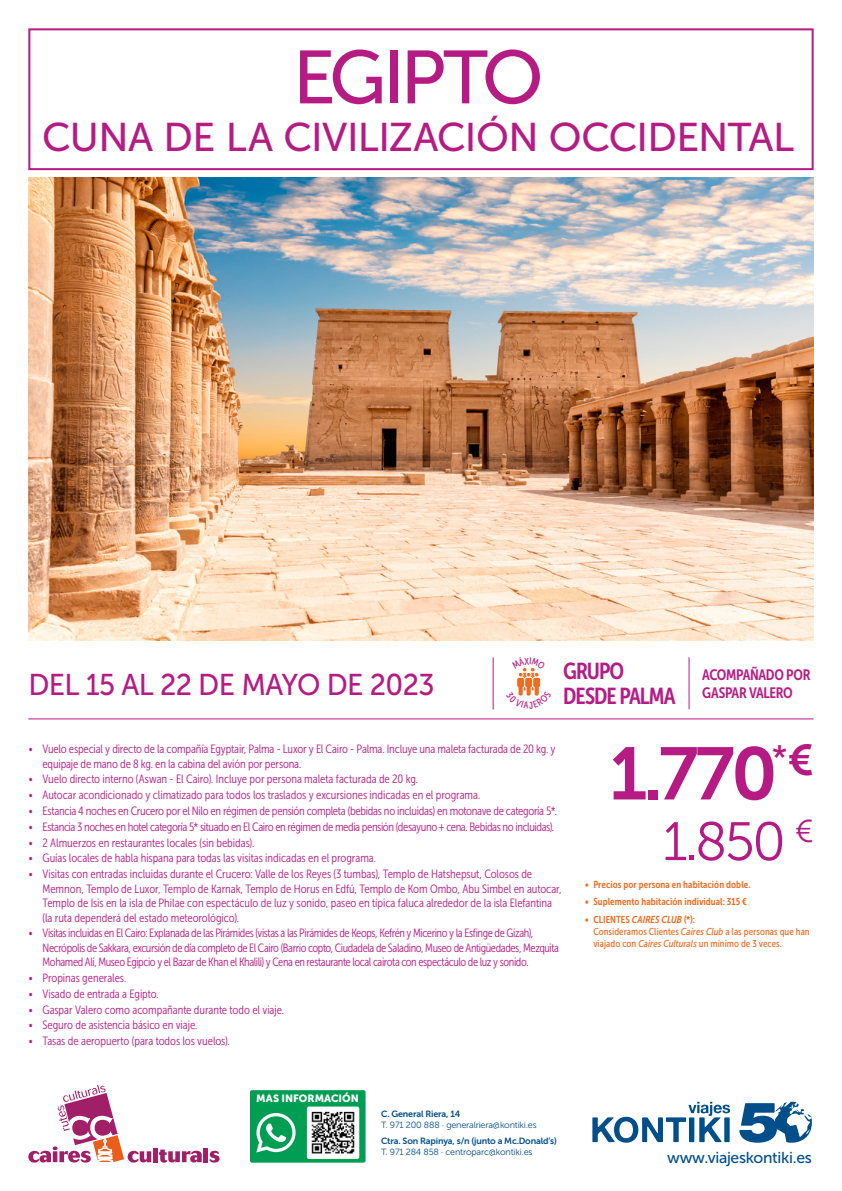
<style>
.page{position:relative;width:842px;height:1191px;background:#fff}
.page>*{position:absolute;margin:0;border:0;box-sizing:border-box;transform-origin:0 0}
.t1{font:75px "Museo Sans 500";letter-spacing:-.06em;color:#b51b82}
.t2{font:73.8px "Museo Sans 700";color:#b51b82}
.t3{font:54px "Museo Sans 300";color:#b51b82}
.t4{font:40px "Museo Sans 500";letter-spacing:-.015em;color:#b51b82}
.t5{font:33.7px "Museo Sans 500";color:#b51b82}
.t6{font:30px "Museo Sans 500";letter-spacing:-.02em;color:#b51b82;scale:.95 1}
.t7{font:23px/25px "Museo Sans Cond 700";letter-spacing:-.04em;color:#b51b82}
.t8{font:15.7px "Museo Sans 500";letter-spacing:-.02em;color:#004f8b}
.t9{font:15px/18px "Museo Sans Cond 700";letter-spacing:-.02em;color:#b51b82}
.t10{font:12px/14.4px "Museo Sans Cond 300";letter-spacing:-.01em;color:#b51b82}
.t11{font:12px/14.4px "Museo Sans Cond 300";letter-spacing:-.035em;color:#b51b82}
.t12{font:10.5px "Museo Sans 900";color:#fff}
.t13{font:10px "Museo Sans Cond 700";letter-spacing:.01em;color:#ed6c21}
.t14{font:10px/12px "Museo Sans Cond 500";letter-spacing:.005em;color:#ed6c21}
.t15{font:9px "Museo Sans 300";letter-spacing:-.02em;color:#004f8b}
.t16{font:9px "Museo Sans 700";letter-spacing:-.02em;color:#004f8b}
.s1{font-style:italic}
</style>
<div class="page">
<div style="left:153px;top:1148px;width:5px;height:14px;background:#a11f67"></div>
<svg style="left:159px;top:1149px;width:43px;height:13px"></svg>
<div style="left:203px;top:1148px;width:5px;height:14px;background:#a11f67"></div>
<svg style="left:209px;top:1150px;width:11px;height:12px"></svg>
<svg style="left:28px;top:1084px;width:123px;height:78px"></svg>
<div style="left:250px;top:1090px;width:116px;height:72px;background:#009e52;border-radius:2px"></div>
<img style="left:307px;top:1106px;width:52px;height:52px">
<svg style="left:256px;top:1113px;width:40px;height:39px"></svg>
<svg style="left:592px;top:1101px;width:138px;height:41px"></svg>
<svg style="left:739px;top:1101px;width:73px;height:41px"></svg>
<img style="left:28px;top:178px;width:786px;height:462px">
<div style="left:28px;top:28px;width:786px;height:142px;border:2px solid #b51b82"></div>
<hr style="left:28px;top:718px;width:786px;height:1px;background:#b51b82">
<hr style="left:493px;top:657px;width:1px;height:52px;background:#b51b82">
<hr style="left:688px;top:657px;width:1px;height:52px;background:#b51b82">
<svg style="left:516px;top:667px;width:25px;height:29px"></svg>
<h1 class="t1" style="left:293px;top:36px;width:252px">EGIPTO</h1>
<h3 class="t4" style="left:42px;top:116px;width:753px">CUNA DE LA CIVILIZACIÓN OCCIDENTAL</h3>
<h3 class="t6" style="left:28px;top:668px;width:429px">DEL 15 AL 22 DE MAYO DE 2023</h3>
<h3 class="t7" style="left:563px;top:659px;width:114px">GRUPO<br>DESDE PALMA</h3>
<p class="t9" style="left:702px;top:665px;width:110px">ACOMPAÑADO POR<br>GASPAR VALERO</p>
<p class="t10" style="left:43px;top:742px;width:515px;text-indent:-14px">• Vuelo especial y directo de la compañía Egyptair, Palma - Luxor y El Cairo - Palma. Incluye una maleta facturada de 20 kg. y equipaje de mano de 8 kg. en la cabina del avión por persona.</p>
<p class="t10" style="left:28px;top:772px;width:391px">• Vuelo directo interno (Aswan - El Cairo). Incluye por persona maleta facturada de 20 kg.</p>
<p class="t10" style="left:28px;top:788px;width:454px">• Autocar acondicionado y climatizado para todos los traslados y excursiones indicadas en el programa.</p>
<p class="t10" style="left:28px;top:803px;width:530px">• Estancia 4 noches en Crucero por el Nilo en régimen de pensión completa (bebidas no incluidas) en motonave de categoría 5*.</p>
<p class="t11" style="left:28px;top:819px;width:527px">• Estancia 3 noches en hotel categoría 5* situado en El Cairo en régimen de media pensión (desayuno + cena. Bebidas no incluidas).</p>
<p class="t10" style="left:28px;top:835px;width:227px">• 2 Almuerzos en restaurantes locales (sin bebidas).</p>
<p class="t10" style="left:28px;top:851px;width:349px">• Guías locales de habla hispana para todas las visitas indicadas en el programa.</p>
<p class="t10" style="left:43px;top:867px;width:521px;text-indent:-14px">• Visitas con entradas incluidas durante el Crucero: Valle de los Reyes (3 tumbas), Templo de Hatshepsut, Colosos de Memnon, Templo de Luxor, Templo de Karnak, Templo de Horus en Edfú, Templo de Kom Ombo, Abu Simbel en autocar, Templo de Isis en la isla de Philae con espectáculo de luz y sonido, paseo en típica faluca alrededor de la isla Elefantina (la ruta dependerá del estado meteorológico).</p>
<p class="t11" style="left:43px;top:926px;width:518px;text-indent:-14px">• Visitas incluidas en El Cairo: Explanada de las Pirámides (vistas a las Pirámides de Keops, Kefrén y Micerino y la Esfinge de Gizah),<br>Necrópolis de Sakkara, excursión de día completo de El Cairo (Barrio copto, Ciudadela de Saladino, Museo de Antigüedades, Mezquita<br>Mohamed Alí, Museo Egipcio y el Bazar de Khan el Khalili) y Cena en restaurante local cairota con espectáculo de luz y sonido.</p>
<p class="t10" style="left:28px;top:970px;width:100px">• Propinas generales.</p>
<p class="t10" style="left:28px;top:986px;width:132px">• Visado de entrada a Egipto.</p>
<p class="t10" style="left:28px;top:1002px;width:257px">• Gaspar Valero como acompañante durante todo el viaje.</p>
<p class="t10" style="left:28px;top:1018px;width:171px">• Seguro de asistencia básico en viaje.</p>
<p class="t10" style="left:28px;top:1034px;width:203px">• Tasas de aeropuerto (para todos los vuelos).</p>
<p class="t12" style="left:256px;top:1092px;width:104px">MAS INFORMACIÓN</p>
<h2 class="t2" style="left:610px;top:733px;width:205px">1.770 <sup>€</sup></h2>
<h3 class="t3" style="left:662px;top:812px;width:153px">1.850 <sup>€</sup></h3>
<h3 class="t5" style="left:772px;top:739px;width:17px">*</h3>
<p class="t13" style="left:585px;top:878px;width:167px">• Precios por persona en habitación doble.</p>
<p class="t13" style="left:585px;top:896px;width:164px">• Suplemento habitación individual: 315 €</p>
<p class="t13" style="left:585px;top:914px;width:112px">• CLIENTES <span class="s1">CAIRES CLUB</span> (*):</p>
<p class="t14" style="left:593px;top:925px;width:218px">Consideramos Clientes <span class="s1">Caires Club</span> a las personas que han viajado con <span class="s1">Caires Culturals</span> un mínimo de 3 veces.</p>
<p class="t16" style="left:381px;top:1109px;width:81px">C. General Riera, 14</p>
<p class="t15" style="left:381px;top:1120px;width:157px">T. 971 200 888 · generalriera@kontiki.es</p>
<p class="t16" style="left:381px;top:1136px;width:177px">Ctra. Son Rapinya, s/n (junto a Mc.Donald’s)</p>
<p class="t15" style="left:381px;top:1147px;width:153px">T. 971 284 858 · centroparc@kontiki.es</p>
<h3 class="t8" style="left:667px;top:1148px;width:146px">www.viajeskontiki.es</h3>
</div>
